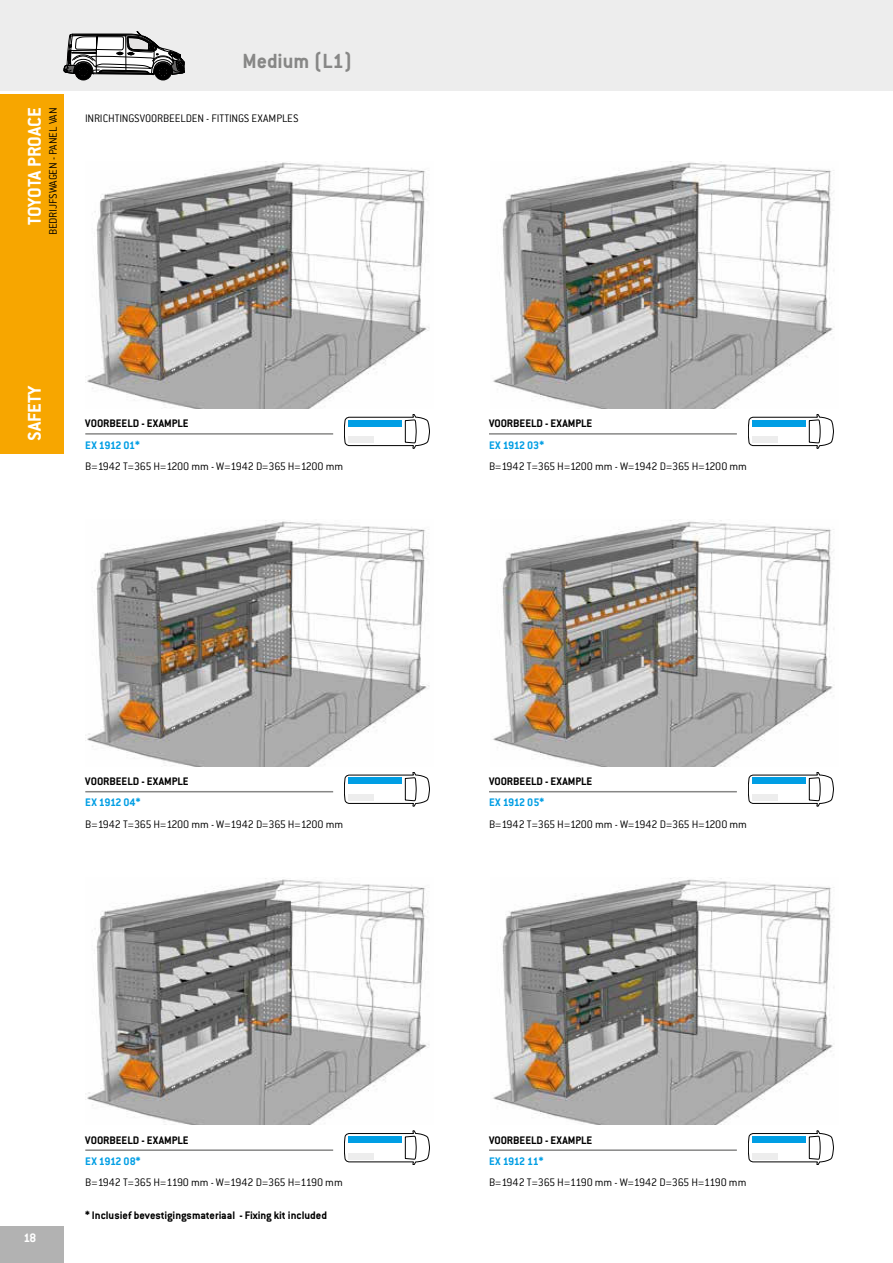
<style>
.page{position:relative;width:893px;height:1263px;background:#fff}
.page>*{position:absolute;margin:0;border:0;box-sizing:border-box;transform-origin:0 0}
.t1{font:700 22.5px "Conduit ITC Pro";color:#878786}
.t2{font:700 20.25px "Conduit ITC Pro";color:#fff}
.t3{font:700 13.5px "Conduit ITC Pro";color:#fff}
.t4{font:300 12px "Conduit ITC Pro";letter-spacing:-.02em;color:#000}
.t5{font:700 12px "Conduit ITC Pro";color:#000}
.t6{font:700 12px "Conduit ITC Pro";letter-spacing:-.025em;color:#009ee4}
</style>
<div class="page">
<div style="left:0;top:0;width:893px;height:90px;background:#ededed"></div>
<div style="left:0;top:1226px;width:64px;height:37px;background:#b2b2b2"></div>
<div style="left:0;top:95px;width:64px;height:359px;background:#f7a600"></div>
<div style="left:75px;top:63px;width:17px;height:17px;border:1px solid #000;border-radius:50%"></div>
<div style="left:76px;top:64px;width:15px;height:15px;border:1px solid #000;border-radius:50%"></div>
<div style="left:78px;top:66px;width:11px;height:12px;border:1px solid #000;border-radius:50%"></div>
<div style="left:155px;top:63px;width:16px;height:17px;background:#000;border-radius:50%"></div>
<div style="left:155px;top:63px;width:16px;height:17px;border:1px solid #000;border-radius:50%"></div>
<div style="left:156px;top:64px;width:14px;height:15px;border:1px solid #000;border-radius:50%"></div>
<div style="left:157px;top:66px;width:12px;height:12px;border:1px solid #000;border-radius:50%"></div>
<svg style="left:64px;top:31px;width:121px;height:46px"></svg>
<img style="left:493px;top:162px;width:341px;height:246px">
<img style="left:493px;top:520px;width:341px;height:246px">
<img style="left:85px;top:162px;width:345px;height:246px">
<img style="left:85px;top:520px;width:345px;height:246px">
<img style="left:85px;top:878px;width:345px;height:246px">
<img style="left:493px;top:878px;width:341px;height:246px">
<svg style="left:344px;top:414px;width:86px;height:35px"></svg>
<div style="left:348px;top:420px;width:54px;height:6px;background:#009ee4"></div>
<div style="left:348px;top:437px;width:26px;height:6px;background:#ededed"></div>
<svg style="left:344px;top:772px;width:86px;height:34px"></svg>
<div style="left:348px;top:778px;width:54px;height:6px;background:#009ee4"></div>
<div style="left:348px;top:794px;width:26px;height:7px;background:#ededed"></div>
<svg style="left:344px;top:1130px;width:86px;height:35px"></svg>
<div style="left:348px;top:1136px;width:54px;height:6px;background:#009ee4"></div>
<div style="left:348px;top:1153px;width:26px;height:6px;background:#ededed"></div>
<svg style="left:748px;top:414px;width:86px;height:35px"></svg>
<div style="left:752px;top:420px;width:54px;height:6px;background:#009ee4"></div>
<div style="left:752px;top:437px;width:26px;height:6px;background:#ededed"></div>
<svg style="left:748px;top:772px;width:86px;height:34px"></svg>
<div style="left:752px;top:778px;width:54px;height:6px;background:#009ee4"></div>
<div style="left:752px;top:794px;width:26px;height:7px;background:#ededed"></div>
<svg style="left:748px;top:1130px;width:86px;height:35px"></svg>
<div style="left:752px;top:1136px;width:54px;height:6px;background:#009ee4"></div>
<div style="left:752px;top:1153px;width:26px;height:6px;background:#ededed"></div>
<hr style="left:489px;top:433px;width:248px;height:2px;background:#878786">
<hr style="left:489px;top:791px;width:248px;height:1px;background:#878786">
<hr style="left:489px;top:1149px;width:248px;height:2px;background:#878786">
<hr style="left:85px;top:433px;width:248px;height:2px;background:#878786">
<hr style="left:85px;top:791px;width:248px;height:1px;background:#878786">
<hr style="left:85px;top:1149px;width:248px;height:2px;background:#878786">
<h1 class="t1" style="left:243px;top:52px;width:112px">Medium (L1)</h1>
<h2 class="t2" style="left:26px;top:225px;width:119px;rotate:-90deg">TOYOTA PROACE</h2>
<p class="t4" style="left:48px;top:235px;width:129px;rotate:-90deg">BEDRIJFSWAGEN - PANEL VAN</p>
<p class="t4" style="left:85px;top:114px;width:215px">INRICHTINGSVOORBEELDEN - FITTINGS EXAMPLES</p>
<h2 class="t2" style="left:26px;top:441px;width:58px;rotate:-90deg">SAFETY</h2>
<p class="t5" style="left:85px;top:419px;width:105px">VOORBEELD - EXAMPLE</p>
<p class="t6" style="left:85px;top:440px;width:56px">EX 1912 01*</p>
<p class="t4" style="left:85px;top:461px;width:260px">B=1942 T=365 H=1200 mm - W=1942 D=365 H=1200 mm</p>
<p class="t5" style="left:85px;top:776px;width:105px">VOORBEELD - EXAMPLE</p>
<p class="t6" style="left:85px;top:798px;width:57px">EX 1912 04*</p>
<p class="t4" style="left:85px;top:819px;width:260px">B=1942 T=365 H=1200 mm - W=1942 D=365 H=1200 mm</p>
<p class="t3" style="left:24px;top:1232px;width:14px">18</p>
<p class="t5" style="left:85px;top:1135px;width:105px">VOORBEELD - EXAMPLE</p>
<p class="t6" style="left:85px;top:1156px;width:57px">EX 1912 08*</p>
<p class="t4" style="left:85px;top:1177px;width:259px">B=1942 T=365 H=1190 mm - W=1942 D=365 H=1190 mm</p>
<p class="t5" style="left:85px;top:1211px;width:244px">* Inclusief bevestigingsmateriaal - Fixing kit included</p>
<p class="t5" style="left:489px;top:419px;width:105px">VOORBEELD - EXAMPLE</p>
<p class="t6" style="left:489px;top:440px;width:56px">EX 1912 03*</p>
<p class="t4" style="left:489px;top:461px;width:260px">B=1942 T=365 H=1200 mm - W=1942 D=365 H=1200 mm</p>
<p class="t5" style="left:489px;top:776px;width:105px">VOORBEELD - EXAMPLE</p>
<p class="t6" style="left:489px;top:798px;width:57px">EX 1912 05*</p>
<p class="t4" style="left:489px;top:819px;width:260px">B=1942 T=365 H=1200 mm - W=1942 D=365 H=1200 mm</p>
<p class="t5" style="left:489px;top:1135px;width:105px">VOORBEELD - EXAMPLE</p>
<p class="t6" style="left:489px;top:1156px;width:56px">EX 1912 11*</p>
<p class="t4" style="left:489px;top:1177px;width:259px">B=1942 T=365 H=1190 mm - W=1942 D=365 H=1190 mm</p>
</div>
